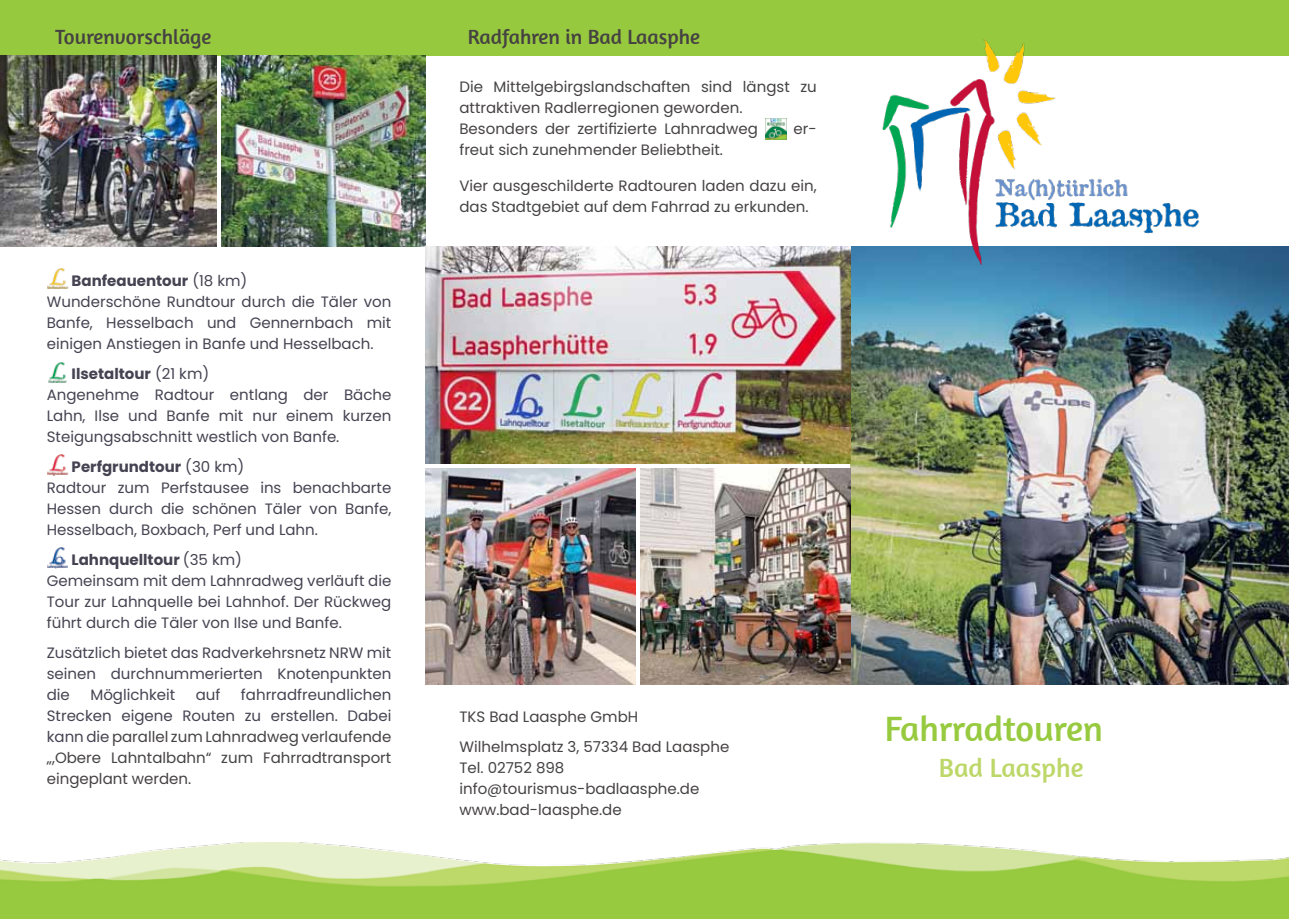
<style>
.page{position:relative;width:1289px;height:919px;background:#fff}
.page>*{position:absolute;margin:0;border:0;box-sizing:border-box;transform-origin:0 0}
.t1{font:36px "Amaranth";color:#97ca3f}
.t2{font:27px "Amaranth";color:#bdd869}
.t3{font:21px "Amaranth";color:#454242}
.t4{font:15px/21px "Poppins";color:#454351}
.t5{font:15px/21px "Poppins";color:#454242}
.s1{font-style:inherit}
.s2{color:#454351}
</style>
<div class="page">
<div style="left:0;top:0;width:1288px;height:55px;background:#97c93e"></div>
<img style="left:0;top:842px;width:1288px;height:76px">
<img style="left:0;top:55px;width:217px;height:192px">
<img style="left:221px;top:55px;width:204px;height:192px">
<img style="left:47px;top:268px;width:21px;height:21px">
<img style="left:48px;top:362px;width:19px;height:21px">
<img style="left:47px;top:454px;width:21px;height:21px">
<img style="left:47px;top:547px;width:21px;height:21px">
<img style="left:765px;top:118px;width:21px;height:22px">
<img style="left:850px;top:247px;width:438px;height:438px">
<img style="left:882px;top:39px;width:363px;height:225px">
<img style="left:425px;top:247px;width:425px;height:216px">
<img style="left:425px;top:468px;width:211px;height:217px">
<img style="left:640px;top:468px;width:210px;height:217px">
<h3 class="t3" style="left:55px;top:25px;width:157px">Tourenvorschläge</h3>
<h3 class="t3" style="left:468px;top:25px;width:234px">Radfahren in Bad Laasphe</h3>
<p class="t5" style="left:459px;top:77px;width:359px">Die Mittelgebirgslandschaften sind längst zu attraktiven Radlerregionen geworden.<br>Besonders der zertifizierte Lahnradweg</p>
<p class="t5" style="left:793px;top:119px;width:25px">er-</p>
<p class="t4" style="left:47px;top:270px;width:346px;text-indent:25px"><span class="s1">Banfeauentour</span> (18 km)<br>Wunderschöne Rundtour durch die Täler von Banfe, Hesselbach und Gennernbach mit einigen Anstiegen in Banfe und Hesselbach.</p>
<p class="t4" style="left:47px;top:363px;width:346px;text-indent:25px"><span class="s1">Ilsetaltour</span> (21 km)<br>Angenehme Radtour entlang der Bäche Lahn, Ilse und Banfe mit nur einem kurzen Steigungsabschnitt westlich von Banfe.</p>
<p class="t4" style="left:47px;top:456px;width:346px;text-indent:25px"><span class="s1">Perfgrundtour</span> (30 km)<br>Radtour zum Perfstausee ins benachbarte Hessen durch die schönen Täler von Banfe, Hesselbach, Boxbach, Perf und Lahn.</p>
<p class="t4" style="left:47px;top:549px;width:346px;text-indent:25px"><span class="s1">Lahnquelltour</span> (35 km)<br>Gemeinsam mit dem Lahnradweg verläuft die Tour zur Lahnquelle bei Lahnhof. Der Rückweg führt durch die Täler von Ilse und Banfe.</p>
<p class="t4" style="left:47px;top:642px;width:346px;text-align:justify">Zusätzlich bietet das Radverkehrsnetz NRW mit seinen durchnummerierten Knotenpunkten die</p>
<p class="t5" style="left:47px;top:684px;width:346px;text-align:justify;text-indent:194px"><span class="s2">fahrradfreundlichen Strecken eigene Routen zu erstellen. Dabei kann die</span> parallel zum Lahnradweg verlaufende „,Obere Lahntalbahn“ zum Fahrradtransport eingeplant werden.</p>
<p class="t4" style="left:90px;top:684px;width:86px">Möglichkeit</p>
<p class="t4" style="left:196px;top:684px;width:26px">auf</p>
<p class="t5" style="left:459px;top:140px;width:265px">freut sich zunehmender Beliebtheit.</p>
<p class="t5" style="left:459px;top:176px;width:359px">Vier ausgeschilderte Radtouren laden dazu ein, das Stadtgebiet auf dem Fahrrad zu erkunden.</p>
<p class="t5" style="left:459px;top:701px;width:271px;line-height:30px">TKS Bad Laasphe GmbH<br>Wilhelmsplatz 3, 57334 Bad Laasphe</p>
<p class="t5" style="left:459px;top:757px;width:241px">Tel. 02752 898 info@tourismus-badlaasphe.de www.bad-laasphe.de</p>
<h1 class="t1" style="left:884px;top:708px;width:220px">Fahrradtouren</h1>
<h2 class="t2" style="left:938px;top:752px;width:146px">Bad Laasphe</h2>
</div>
